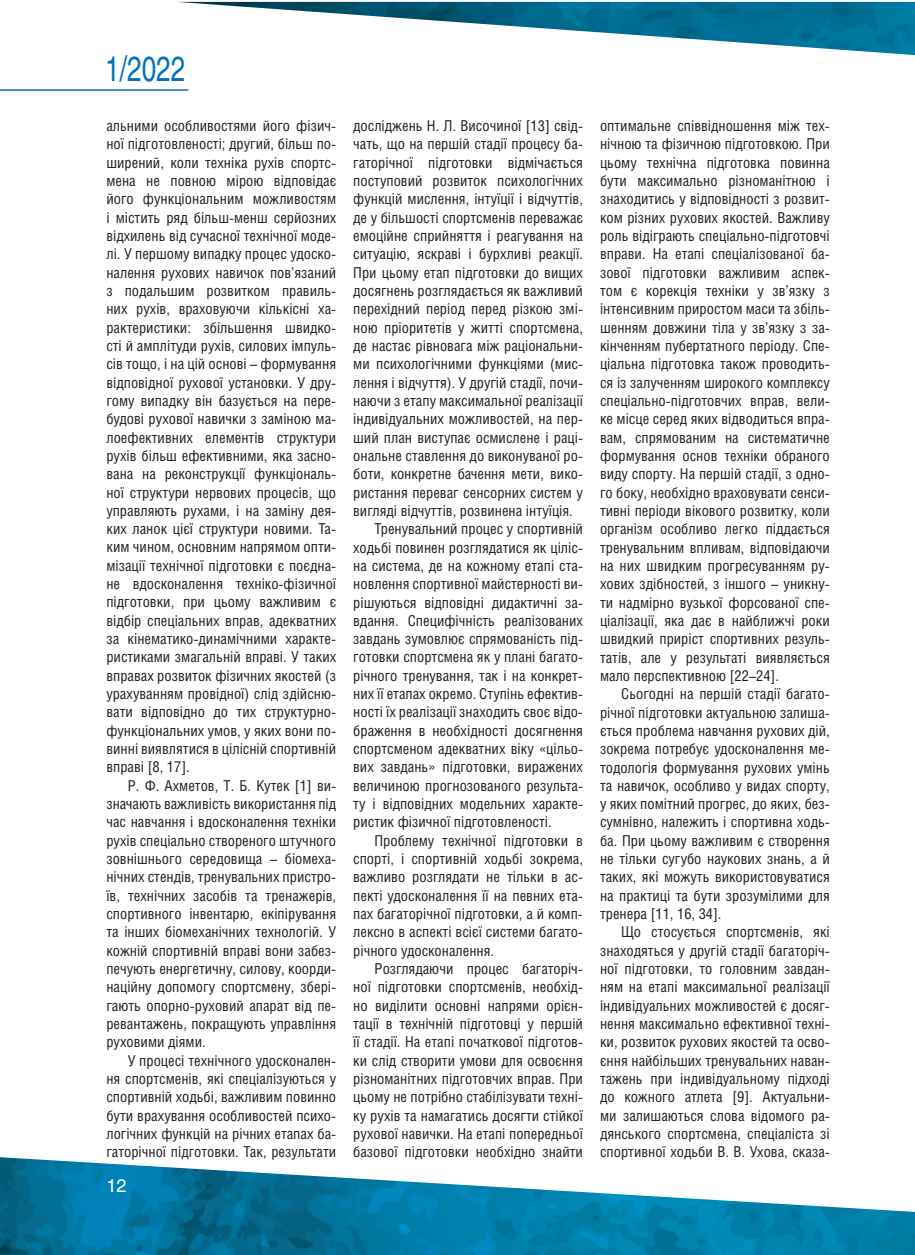
<style>
.page{position:relative;width:915px;height:1255px;background:#fff}
.page>*{position:absolute;margin:0;border:0;box-sizing:border-box;transform-origin:0 0}
.t1{font:34.5px "Helios C";color:#0072bc;scale:.75 1}
.t2{font:18px "Helios C";color:#fff}
.t3{font:15px/18.3px "Helios Cond C";color:#231f20;text-align:justify}
</style>
<div class="page">
<img style="left:0;top:1157px;width:914px;height:97px">
<hr style="left:0;top:89px;width:188px;height:2px;background:#0072bc">
<img style="left:179px;top:2px;width:735px;height:53px">
<h1 class="t1" style="left:105px;top:48px;width:108px">1/2022</h1>
<p class="t3" style="left:106px;top:116px;width:231px">альними особливостями його фізич&shy;ної підготовленості; другий, більш по&shy;ширений, коли техніка рухів спортс&shy;мена не повною мірою відповідає його функціональним можливостям і містить ряд більш-менш серйозних відхилень від сучасної технічної моде&shy;лі. У першому випадку процес удоско&shy;налення рухових навичок пов’язаний з подальшим розвитком правиль&shy;них рухів, враховуючи кількісні ха&shy;рактеристики: збільшення швидко&shy;сті й амплітуди рухів, силових імпуль&shy;сів тощо, і на цій основі – формування відповідної рухової установки. У дру&shy;гому випадку він базується на пере&shy;будові рухової навички з заміною ма&shy;лоефективних елементів структури рухів більш ефективними, яка засно&shy;вана на реконструкції функціональ&shy;ної структури нервових процесів, що управляють рухами, і на заміну дея&shy;ких ланок цієї структури новими. Та&shy;ким чином, основним напрямом опти&shy;мізації технічної підготовки є поєдна&shy;не вдосконалення техніко-фізичної підготовки, при цьому важливим є відбір спеціальних вправ, адекватних за кінематико-динамічними характе&shy;ристиками змагальній вправі. У таких вправах розвиток фізичних якостей (з урахуванням провідної) слід здійсню&shy;вати відповідно до тих структурно&shy;функціональних умов, у яких вони по&shy;винні виявлятися в цілісній спортивній вправі [8, 17].</p>
<p class="t3" style="left:106px;top:776px;width:231px;text-indent:21px">Р. Ф. Ахметов, Т. Б. Кутек [1] ви&shy;значають важливість використання під час навчання і вдосконалення техніки рухів спеціально створеного штучного зовнішнього середовища – біомеха&shy;нічних стендів, тренувальних пристро&shy;їв, технічних засобів та тренажерів, спортивного інвентарю, екіпірування та інших біомеханічних технологій. У кожній спортивній вправі вони забез&shy;печують енергетичну, силову, коорди&shy;наційну допомогу спортсмену, збері&shy;гають опорно-руховий апарат від пе&shy;ревантажень, покращують управління руховими діями.</p>
<p class="t3" style="left:106px;top:1050px;width:231px;text-indent:21px">У процесі технічного удосконален&shy;ня спортсменів, які спеціалізуються у спортивній ходьбі, важливим повинно бути врахування особливостей психо&shy;логічних функцій на річних етапах ба&shy;гаторічної підготовки. Так, результати</p>
<p class="t2" style="left:106px;top:1175px;width:22px">12</p>
<p class="t3" style="left:353px;top:116px;width:231px">досліджень Н. Л. Височиної [13] свід-</p>
<p class="t3" style="left:353px;top:135px;width:231px">чать, що на першій стадії процесу ба-</p>
<p class="t3" style="left:353px;top:153px;width:231px">гаторічної підготовки відмічається</p>
<p class="t3" style="left:353px;top:171px;width:231px">поступовий розвиток психологічних</p>
<p class="t3" style="left:353px;top:190px;width:231px">функцій мислення, інтуїції і відчуттів,</p>
<p class="t3" style="left:353px;top:208px;width:231px">де у більшості спортсменів переважає</p>
<p class="t3" style="left:353px;top:226px;width:231px">емоційне сприйняття і реагування на</p>
<p class="t3" style="left:353px;top:244px;width:231px">ситуацію, яскраві і бурхливі реакції.</p>
<p class="t3" style="left:353px;top:263px;width:231px">При цьому етап підготовки до вищих</p>
<p class="t3" style="left:353px;top:281px;width:231px">досягнень розглядається як важливий</p>
<p class="t3" style="left:353px;top:299px;width:231px">перехідний період перед різкою змі-</p>
<p class="t3" style="left:353px;top:318px;width:231px">ною пріоритетів у житті спортсмена,</p>
<p class="t3" style="left:353px;top:336px;width:231px">де настає рівновага між раціональни-</p>
<p class="t3" style="left:353px;top:354px;width:231px">ми психологічними функціями (мис-</p>
<p class="t3" style="left:353px;top:373px;width:231px">лення і відчуття). У другій стадії, почи-</p>
<p class="t3" style="left:353px;top:391px;width:231px">наючи з етапу максимальної реалізації</p>
<p class="t3" style="left:353px;top:409px;width:231px">індивідуальних можливостей, на пер-</p>
<p class="t3" style="left:353px;top:428px;width:231px">ший план виступає осмислене і раці-</p>
<p class="t3" style="left:353px;top:446px;width:231px">ональне ставлення до виконуваної ро-</p>
<p class="t3" style="left:353px;top:464px;width:231px">боти, конкретне бачення мети, вико-</p>
<p class="t3" style="left:353px;top:483px;width:231px">ристання переваг сенсорних систем у</p>
<p class="t3" style="left:353px;top:501px;width:221px">вигляді відчуттів, розвинена інтуїція.</p>
<p class="t3" style="left:374px;top:519px;width:210px">Тренувальний процес у спортивній</p>
<p class="t3" style="left:353px;top:537px;width:231px">ходьбі повинен розглядатися як ціліс-</p>
<p class="t3" style="left:353px;top:556px;width:231px">на система, де на кожному етапі ста-</p>
<p class="t3" style="left:353px;top:574px;width:231px">новлення спортивної майстерності ви-</p>
<p class="t3" style="left:353px;top:592px;width:231px">рішуються відповідні дидактичні за-</p>
<p class="t3" style="left:353px;top:611px;width:231px">вдання. Специфічність реалізованих</p>
<p class="t3" style="left:353px;top:629px;width:231px">завдань зумовлює спрямованість під-</p>
<p class="t3" style="left:353px;top:647px;width:231px">готовки спортсмена як у плані багато-</p>
<p class="t3" style="left:353px;top:666px;width:231px">річного тренування, так і на конкрет-</p>
<p class="t3" style="left:353px;top:684px;width:231px">них її етапах окремо. Ступінь ефектив-</p>
<p class="t3" style="left:353px;top:702px;width:231px">ності їх реалізації знаходить своє відо-</p>
<p class="t3" style="left:353px;top:721px;width:231px">браження в необхідності досягнення</p>
<p class="t3" style="left:353px;top:739px;width:231px">спортсменом адекватних віку «цільо-</p>
<p class="t3" style="left:353px;top:757px;width:231px">вих завдань» підготовки, виражених</p>
<p class="t3" style="left:353px;top:776px;width:231px">величиною прогнозованого результа-</p>
<p class="t3" style="left:353px;top:794px;width:231px">ту і відповідних модельних характе-</p>
<p class="t3" style="left:353px;top:812px;width:200px">ристик фізичної підготовленості.</p>
<p class="t3" style="left:374px;top:831px;width:210px">Проблему технічної підготовки в</p>
<p class="t3" style="left:353px;top:849px;width:231px">спорті, і спортивній ходьбі зокрема,</p>
<p class="t3" style="left:353px;top:867px;width:231px">важливо розглядати не тільки в ас-</p>
<p class="t3" style="left:353px;top:885px;width:231px">пекті удосконалення її на певних ета-</p>
<p class="t3" style="left:353px;top:904px;width:231px">пах багаторічної підготовки, а й комп-</p>
<p class="t3" style="left:353px;top:922px;width:231px">лексно в аспекті всієї системи багато-</p>
<p class="t3" style="left:353px;top:940px;width:142px">річного удосконалення.</p>
<p class="t3" style="left:374px;top:959px;width:210px">Розглядаючи процес багаторіч-</p>
<p class="t3" style="left:353px;top:977px;width:231px">ної підготовки спортсменів, необхід-</p>
<p class="t3" style="left:353px;top:995px;width:231px">но виділити основні напрями орієн-</p>
<p class="t3" style="left:353px;top:1014px;width:231px">тації в технічній підготовці у першій</p>
<p class="t3" style="left:353px;top:1032px;width:231px">її стадії. На етапі початкової підготов-</p>
<p class="t3" style="left:353px;top:1050px;width:231px">ки слід створити умови для освоєння</p>
<p class="t3" style="left:353px;top:1069px;width:231px">різноманітних підготовчих вправ. При</p>
<p class="t3" style="left:353px;top:1087px;width:231px">цьому не потрібно стабілізувати техні-</p>
<p class="t3" style="left:353px;top:1105px;width:231px">ку рухів та намагатись досягти стійкої</p>
<p class="t3" style="left:353px;top:1124px;width:231px">рухової навички. На етапі попередньої</p>
<p class="t3" style="left:353px;top:1142px;width:231px">базової підготовки необхідно знайти</p>
<p class="t3" style="left:600px;top:116px;width:231px">оптимальне співвідношення між тех&shy;нічною та фізичною підготовкою. При цьому технічна підготовка повинна бути максимально різноманітною і знаходитись у відповідності з розвит&shy;ком різних рухових якостей. Важливу роль відіграють спеціально-підготовчі вправи. На етапі спеціалізованої ба&shy;зової підготовки важливим аспек&shy;том є корекція техніки у зв’язку з інтенсивним приростом маси та збіль&shy;шенням довжини тіла у зв’язку з за&shy;кінченням пубертатного періоду. Спе&shy;ціальна підготовка також проводить&shy;ся із залученням широкого комплексу спеціально-підготовчих вправ, вели&shy;ке місце серед яких відводиться впра&shy;вам, спрямованим на систематичне формування основ техніки обраного виду спорту. На першій стадії, з одно&shy;го боку, необхідно враховувати сенси&shy;тивні періоди вікового розвитку, коли організм особливо легко піддається тренувальним впливам, відповідаючи на них швидким прогресуванням ру&shy;хових здібностей, з іншого – уникну&shy;ти надмірно вузької форсованої спе&shy;ціалізації, яка дає в найближчі роки швидкий приріст спортивних резуль&shy;татів, але у результаті виявляється мало перспективною [22–24].</p>
<p class="t3" style="left:600px;top:684px;width:231px;text-indent:21px">Сьогодні на першій стадії багато&shy;річної підготовки актуальною залиша&shy;ється проблема навчання рухових дій, зокрема потребує удосконалення ме&shy;тодологія формування рухових умінь та навичок, особливо у видах спорту, у яких помітний прогрес, до яких, без&shy;сумнівно, належить і спортивна ходь&shy;ба. При цьому важливим є створення не тільки сугубо наукових знань, а й таких, які можуть використовуватися на практиці та бути зрозумілими для тренера [11, 16, 34].</p>
<p class="t3" style="left:600px;top:922px;width:231px;text-indent:21px">Що стосується спортсменів, які знаходяться у другій стадії багаторіч&shy;ної підготовки, то головним завдан&shy;ням на етапі максимальної реалізації індивідуальних можливостей є досяг&shy;нення максимально ефективної техні&shy;ки, розвиток рухових якостей та осво&shy;єння найбільших тренувальних наван&shy;тажень при індивідуальному підході до кожного атлета [9]. Актуальни&shy;ми залишаються слова відомого ра&shy;дянського спортсмена, спеціаліста зі спортивної ходьби В. В. Ухова, сказа-</p>
</div>
